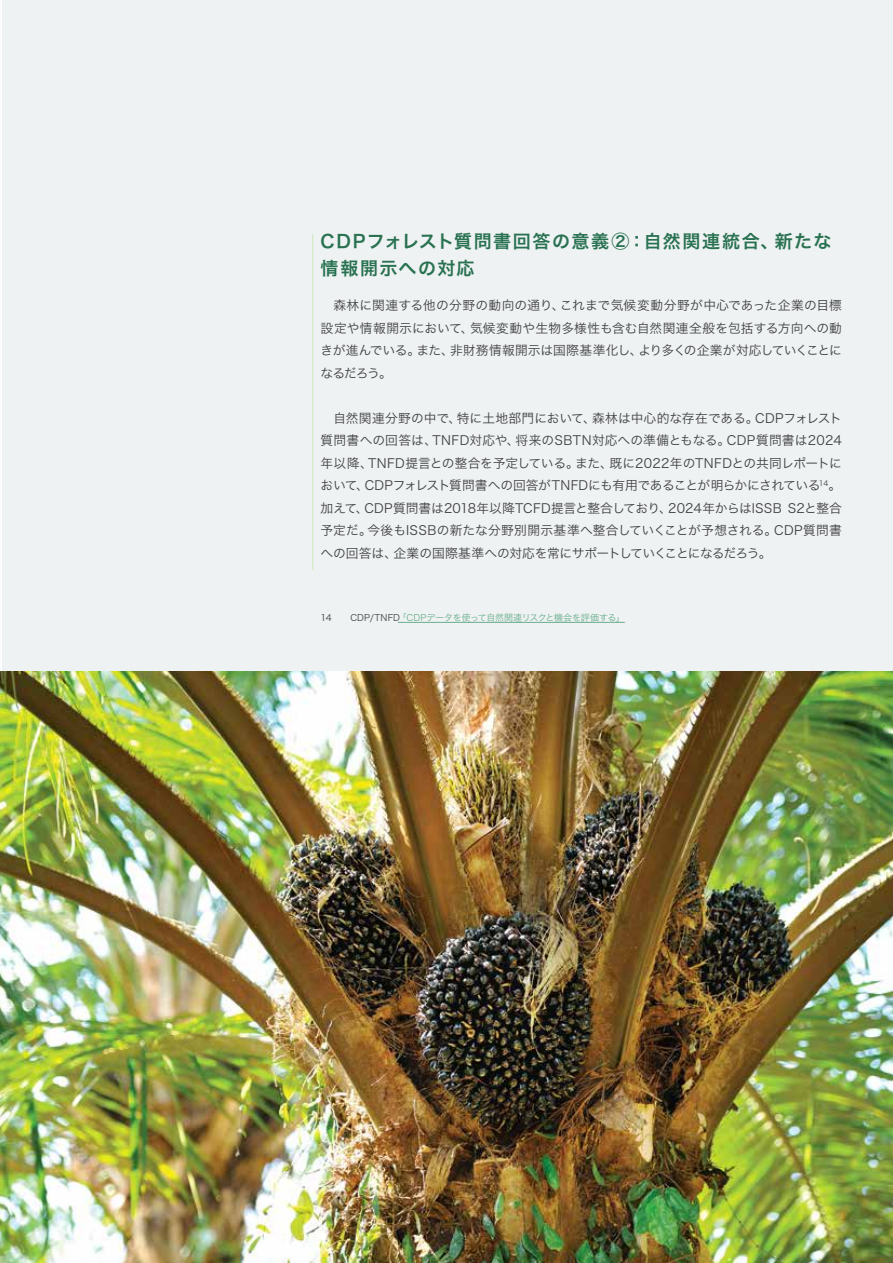
<style>
.page{position:relative;width:893px;height:1263px;background:#fff}
.page>*{position:absolute;margin:0;border:0;box-sizing:border-box;transform-origin:0 0}
.t1{font:18px/27px "Hira Kaku Pro W6";letter-spacing:.085em;color:#287151}
.t2{font:12.75px/22.5px "Hira Kaku Pro W3";letter-spacing:-.015em;color:#404042;text-align:justify}
.t3{font:9px "Hira Kaku Pro W3";letter-spacing:-.01em;color:#6aae8f}
.t4{font:9px "Hira Kaku Pro W3";color:#404042}
.s1{color:#404042}
</style>
<div class="page">
<div style="left:3px;top:0;width:890px;height:1263px;background:#eff2f2"></div>
<hr style="left:398px;top:622px;width:227px;height:1px;background:#6aae8f">
<hr style="left:312px;top:234px;width:1px;height:336px;background:#cee6bb">
<img style="left:0;top:672px;width:893px;height:591px">
<h1 class="t1" style="left:321px;top:227px;width:512px">CDPフォレスト質問書回答の意義②：自然関連統合、新たな情報開示への対応</h1>
<p class="t2" style="left:321px;top:293px;width:523px;text-indent:13px">森林に関連する他の分野の動向の通り、これまで気候変動分野が中心であった企業の目標設定や情報開示において、気候変動や生物多様性も含む自然関連全般を包括する方向への動きが進んでいる。また、非財務情報開示は国際基準化し、より多くの企業が対応していくことになるだろう。</p>
<p class="t2" style="left:321px;top:406px;width:523px;text-indent:13px">自然関連分野の中で、特に土地部門において、森林は中心的な存在である。CDPフォレスト質問書への回答は、TNFD対応や、将来のSBTN対応への準備ともなる。CDP質問書は2024年以降、TNFD提言との整合を予定している。また、既に2022年のTNFDとの共同レポートにおいて、CDPフォレスト質問書への回答がTNFDにも有用であることが明らかにされている<sup>14</sup>。加えて、CDP質問書は2018年以降TCFD提言と整合しており、2024年からはISSB S2と整合予定だ。今後もISSBの新たな分野別開示基準へ整合していくことが予想される。CDP質問書への回答は、企業の国際基準への対応を常にサポートしていくことになるだろう。</p>
<p class="t4" style="left:321px;top:609px;width:13px">14</p>
<p class="t3" style="left:350px;top:609px;width:276px"><span class="s1">CDP/TNFD</span>「CDPデータを使って自然関連リスクと機会を評価する」</p>
</div>
